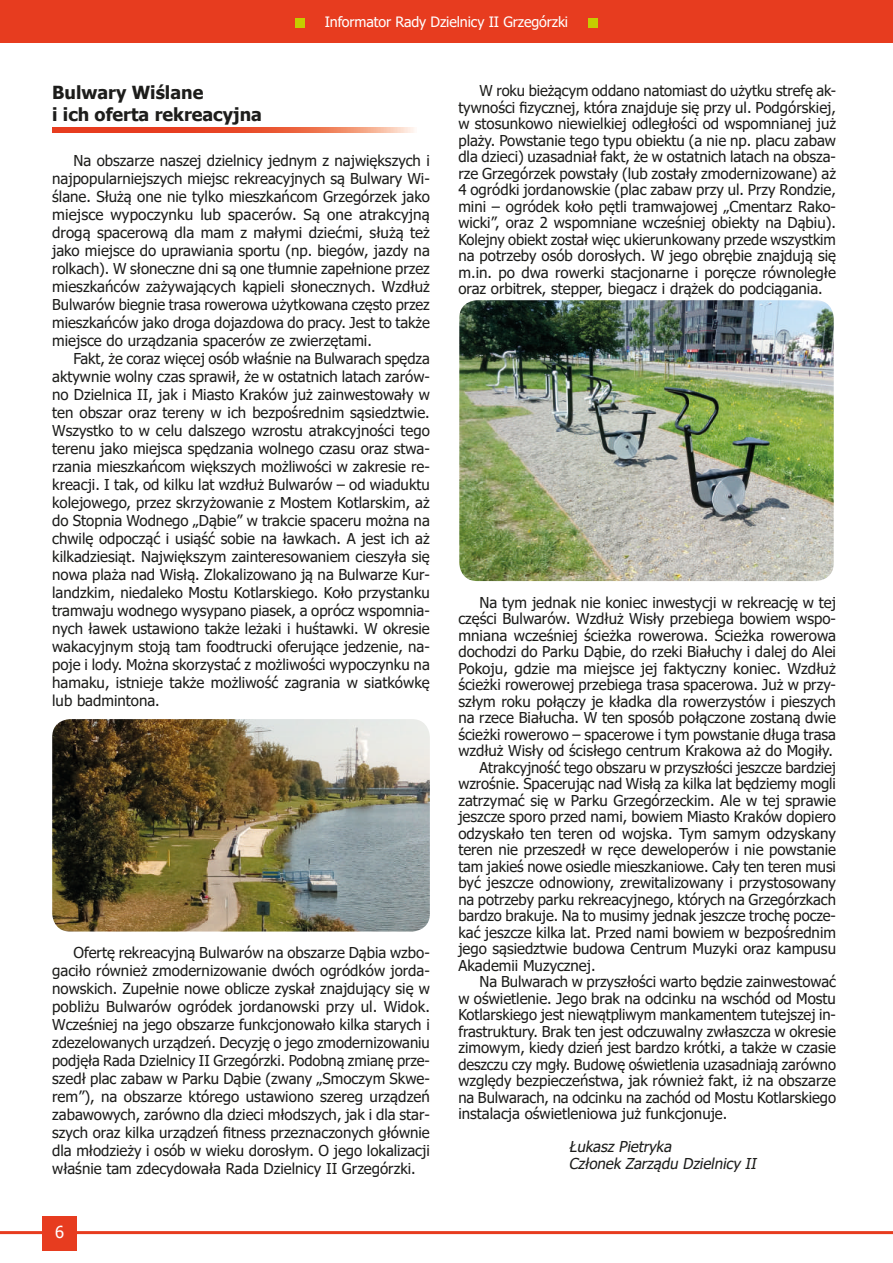
<style>
.page{position:relative;width:893px;height:1263px;background:#fff}
.page>*{position:absolute;margin:0;border:0;box-sizing:border-box;transform-origin:0 0}
.t1{font:700 18px/22.5px "Tahoma";color:#1d1d1b}
.t2{font:16.5px "Tahoma";color:#fff}
.t3{font:15px/18px "Tahoma";color:#1d1d1b;text-align:justify}
.t4{font:italic 15px/16.5px "Tahoma";color:#1d1d1b}
.t5{font:14.25px "Tahoma";letter-spacing:-.01em;color:#fff}
</style>
<div class="page">
<div style="left:0;top:0;width:893px;height:43px;background:#e73c1f"></div>
<hr style="left:0;top:1231px;width:893px;height:3px;background:#e73c1f">
<div style="left:43px;top:1216px;width:34px;height:34px;background:#e73c1f"></div>
<div style="left:295px;top:18px;width:10px;height:9px;background:#c5cd00"></div>
<div style="left:588px;top:18px;width:10px;height:9px;background:#c5cd00"></div>
<svg style="left:53px;top:128px;width:362px;height:4px"></svg>
<img style="left:52px;top:719px;width:378px;height:212px">
<img style="left:459px;top:300px;width:375px;height:281px">
<p class="t5" style="left:325px;top:12px;width:245px">Informator Rady Dzielnicy II Grzegórzki</p>
<p class="t1" style="left:52px;top:81px;width:211px">Bulwary Wiślane<br>i ich oferta rekreacyjna</p>
<p class="t3" style="left:52px;top:152px;width:379px;text-indent:21px">Na obszarze naszej dzielnicy jednym z największych i najpopularniejszych miejsc rekreacyjnych są Bulwary Wi&shy;ślane. Służą one nie tylko mieszkańcom Grzegórzek jako miejsce wypoczynku lub spacerów. Są one atrakcyjną drogą spacerową dla mam z małymi dziećmi, służą też jako miejsce do uprawiania sportu (np. biegów, jazdy na rolkach). W słoneczne dni są one tłumnie zapełnione przez mieszkańców zażywających kąpieli słonecznych. Wzdłuż Bulwarów biegnie trasa rowerowa użytkowana często przez mieszkańców jako droga dojazdowa do pracy. Jest to także miejsce do urządzania spacerów ze zwierzętami.</p>
<p class="t3" style="left:52px;top:350px;width:379px;text-indent:21px">Fakt, że coraz więcej osób właśnie na Bulwarach spędza aktywnie wolny czas sprawił, że w ostatnich latach zarów&shy;no Dzielnica II, jak i Miasto Kraków już zainwestowały w ten obszar oraz tereny w ich bezpośrednim sąsiedztwie.<br>Wszystko to w celu dalszego wzrostu atrakcyjności tego terenu jako miejsca spędzania wolnego czasu oraz stwa&shy;rzania mieszkańcom większych możliwości w zakresie re&shy;kreacji. I tak, od kilku lat wzdłuż Bulwarów – od wiaduktu kolejowego, przez skrzyżowanie z Mostem Kotlarskim, aż do Stopnia Wodnego „Dąbie” w trakcie spaceru można na chwilę odpocząć i usiąść sobie na ławkach. A jest ich aż kilkadziesiąt. Największym zainteresowaniem cieszyła się nowa plaża nad Wisłą. Zlokalizowano ją na Bulwarze Kur&shy;landzkim, niedaleko Mostu Kotlarskiego. Koło przystanku tramwaju wodnego wysypano piasek, a oprócz wspomnia&shy;nych ławek ustawiono także leżaki i huśtawki. W okresie wakacyjnym stoją tam foodtrucki oferujące jedzenie, na&shy;poje i lody. Można skorzystać z możliwości wypoczynku na hamaku, istnieje także możliwość zagrania w siatkówkę lub badmintona.</p>
<p class="t3" style="left:52px;top:944px;width:379px;text-indent:21px">Ofertę rekreacyjną Bulwarów na obszarze Dąbia wzbo&shy;gaciło również zmodernizowanie dwóch ogródków jorda&shy;nowskich. Zupełnie nowe oblicze zyskał znajdujący się w pobliżu Bulwarów ogródek jordanowski przy ul. Widok.<br>Wcześniej na jego obszarze funkcjonowało kilka starych i zdezelowanych urządzeń. Decyzję o jego zmodernizowaniu podjęła Rada Dzielnicy II Grzegórzki. Podobną zmianę prze&shy;szedł plac zabaw w Parku Dąbie (zwany „Smoczym Skwe&shy;rem”), na obszarze którego ustawiono szereg urządzeń zabawowych, zarówno dla dzieci młodszych, jak i dla star&shy;szych oraz kilka urządzeń fitness przeznaczonych głównie dla młodzieży i osób w wieku dorosłym. O jego lokalizacji właśnie tam zdecydowała Rada Dzielnicy II Grzegórzki.</p>
<p class="t2" style="left:55px;top:1221px;width:11px">6</p>
<p class="t3" style="left:458px;top:83px;width:379px;line-height:16.5px;text-indent:21px">W roku bieżącym oddano natomiast do użytku strefę ak&shy;tywności fizycznej, która znajduje się przy ul. Podgórskiej, w stosunkowo niewielkiej odległości od wspomnianej już plaży. Powstanie tego typu obiektu (a nie np. placu zabaw dla dzieci) uzasadniał fakt, że w ostatnich latach na obsza&shy;rze Grzegórzek powstały (lub zostały zmodernizowane) aż 4 ogródki jordanowskie (plac zabaw przy ul. Przy Rondzie, mini – ogródek koło pętli tramwajowej „Cmentarz Rako&shy;wicki”, oraz 2 wspomniane wcześniej obiekty na Dąbiu).<br>Kolejny obiekt został więc ukierunkowany przede wszystkim na potrzeby osób dorosłych. W jego obrębie znajdują się m.in. po dwa rowerki stacjonarne i poręcze równoległe oraz orbitrek, stepper, biegacz i drążek do podciągania.</p>
<p class="t3" style="left:480px;top:594px;width:358px">Na tym jednak nie koniec inwestycji w rekreację w tej</p>
<p class="t3" style="left:458px;top:611px;width:379px">części Bulwarów. Wzdłuż Wisły przebiega bowiem wspo-</p>
<p class="t3" style="left:458px;top:627px;width:379px">mniana wcześniej ścieżka rowerowa. Ścieżka rowerowa</p>
<p class="t3" style="left:458px;top:644px;width:379px">dochodzi do Parku Dąbie, do rzeki Białuchy i dalej do Alei</p>
<p class="t3" style="left:458px;top:660px;width:379px">Pokoju, gdzie ma miejsce jej faktyczny koniec. Wzdłuż</p>
<p class="t3" style="left:458px;top:677px;width:379px">ścieżki rowerowej przebiega trasa spacerowa. Już w przy-</p>
<p class="t3" style="left:458px;top:693px;width:379px">szłym roku połączy je kładka dla rowerzystów i pieszych</p>
<p class="t3" style="left:458px;top:710px;width:379px">na rzece Białucha. W ten sposób połączone zostaną dwie</p>
<p class="t3" style="left:458px;top:726px;width:379px">ścieżki rowerowo – spacerowe i tym powstanie długa trasa</p>
<p class="t3" style="left:458px;top:743px;width:376px">wzdłuż Wisły od ścisłego centrum Krakowa aż do Mogiły.</p>
<p class="t3" style="left:480px;top:759px;width:358px">Atrakcyjność tego obszaru w przyszłości jeszcze bardziej</p>
<p class="t3" style="left:458px;top:776px;width:379px">wzrośnie. Spacerując nad Wisłą za kilka lat będziemy mogli</p>
<p class="t3" style="left:458px;top:792px;width:379px">zatrzymać się w Parku Grzegórzeckim. Ale w tej sprawie</p>
<p class="t3" style="left:458px;top:809px;width:379px">jeszcze sporo przed nami, bowiem Miasto Kraków dopiero</p>
<p class="t3" style="left:458px;top:825px;width:379px">odzyskało ten teren od wojska. Tym samym odzyskany</p>
<p class="t3" style="left:458px;top:842px;width:379px">teren nie przeszedł w ręce deweloperów i nie powstanie</p>
<p class="t3" style="left:458px;top:858px;width:379px">tam jakieś nowe osiedle mieszkaniowe. Cały ten teren musi</p>
<p class="t3" style="left:458px;top:875px;width:379px">być jeszcze odnowiony, zrewitalizowany i przystosowany</p>
<p class="t3" style="left:458px;top:891px;width:379px">na potrzeby parku rekreacyjnego, których na Grzegórzkach</p>
<p class="t3" style="left:458px;top:908px;width:379px">bardzo brakuje. Na to musimy jednak jeszcze trochę pocze-</p>
<p class="t3" style="left:458px;top:924px;width:379px">kać jeszcze kilka lat. Przed nami bowiem w bezpośrednim</p>
<p class="t3" style="left:458px;top:941px;width:379px">jego sąsiedztwie budowa Centrum Muzyki oraz kampusu</p>
<p class="t3" style="left:458px;top:957px;width:139px">Akademii Muzycznej.</p>
<p class="t3" style="left:480px;top:974px;width:358px">Na Bulwarach w przyszłości warto będzie zainwestować</p>
<p class="t3" style="left:458px;top:990px;width:379px">w oświetlenie. Jego brak na odcinku na wschód od Mostu</p>
<p class="t3" style="left:458px;top:1007px;width:379px">Kotlarskiego jest niewątpliwym mankamentem tutejszej in-</p>
<p class="t3" style="left:458px;top:1023px;width:379px">frastruktury. Brak ten jest odczuwalny zwłaszcza w okresie</p>
<p class="t3" style="left:458px;top:1040px;width:379px">zimowym, kiedy dzień jest bardzo krótki, a także w czasie</p>
<p class="t3" style="left:458px;top:1056px;width:379px">deszczu czy mgły. Budowę oświetlenia uzasadniają zarówno</p>
<p class="t3" style="left:458px;top:1073px;width:379px">względy bezpieczeństwa, jak również fakt, iż na obszarze</p>
<p class="t3" style="left:458px;top:1089px;width:379px">na Bulwarach, na odcinku na zachód od Mostu Kotlarskiego</p>
<p class="t3" style="left:458px;top:1106px;width:270px">instalacja oświetleniowa już funkcjonuje.</p>
<p class="t4" style="left:569px;top:1139px;width:193px">ŁukaszPietryka<br>Członek Zarządu Dzielnicy II</p>
</div>
